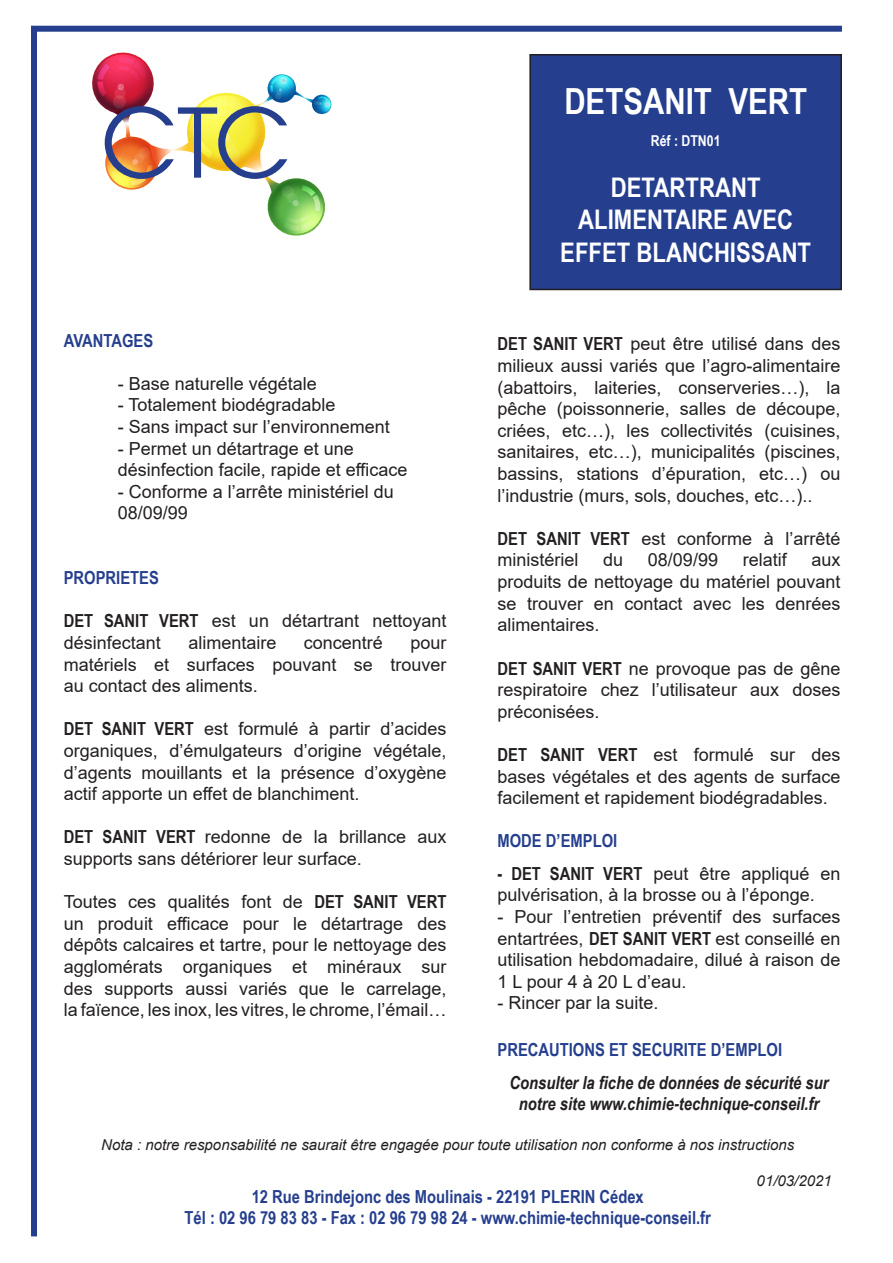
<style>
.page{position:relative;width:893px;height:1263px;background:#fff}
.page>*{position:absolute;margin:0;border:0;box-sizing:border-box;transform-origin:0 0}
.t1{font:700 36px "Arial Narrow";color:#fff}
.t2{font:700 27px "Arial Narrow";color:#fff}
.t3{font:18px/21.6px "Arial";color:#231f20}
.t4{font:700 18px "Arial Narrow";color:#253f8e}
.t5{font:italic 700 18px/21.6px "Arial Narrow";color:#231f20;text-align:center}
.t6{font:italic 15px "Arial";color:#231f20}
.t7{font:700 15px "Arial Narrow";color:#fff}
.s1{font-family:"Arial Narrow";font-weight:700}
</style>
<div class="page">
<div style="left:530px;top:55px;width:311px;height:234px;background:#253f8e"></div>
<div style="left:529px;top:54px;width:313px;height:236px;border:2px solid #231f20"></div>
<div style="left:31px;top:26px;width:811px;height:6px;background:#253f8e"></div>
<div style="left:31px;top:29px;width:6px;height:1207px;background:#253f8e"></div>
<img style="left:92px;top:52px;width:240px;height:184px">
<p class="t4" style="left:64px;top:327px;width:91px">AVANTAGES</p>
<p class="t3" style="left:118px;top:372px;width:201px">- Base naturelle végétale</p>
<p class="t3" style="left:118px;top:394px;width:219px">- Totalement biodégradable</p>
<p class="t3" style="left:118px;top:416px;width:274px">- Sans impact sur l’environnement</p>
<p class="t3" style="left:118px;top:437px;width:238px">- Permet un détartrage et une</p>
<p class="t3" style="left:118px;top:459px;width:291px">désinfection facile, rapide et efficace</p>
<p class="t3" style="left:118px;top:480px;width:278px">- Conforme a l’arrête ministériel du<br>08/09/99</p>
<p class="t4" style="left:64px;top:564px;width:97px">PROPRIETES</p>
<p class="t3" style="left:64px;top:610px;width:384px"><span class="s1">DET SANIT VERT</span> est un détartrant nettoyant</p>
<p class="t3" style="left:64px;top:632px;width:99px">désinfectant</p>
<p class="t3" style="left:188px;top:632px;width:90px">alimentaire</p>
<p class="t3" style="left:304px;top:632px;width:81px">concentré</p>
<p class="t3" style="left:410px;top:632px;width:38px">pour</p>
<p class="t3" style="left:64px;top:653px;width:384px">matériels et surfaces pouvant se trouver</p>
<p class="t3" style="left:64px;top:675px;width:196px">au contact des aliments.</p>
<p class="t3" style="left:64px;top:718px;width:384px;text-align:justify"><span class="s1">DET SANIT VERT</span> est formulé à partir d’acides organiques, d’émulgateurs d’origine végétale, d’agents mouillants et la présence d’oxygène actif apporte un effet de blanchiment.</p>
<p class="t3" style="left:64px;top:826px;width:384px"><span class="s1">DET SANIT VERT</span> redonne de la brillance aux</p>
<p class="t3" style="left:64px;top:848px;width:300px">supports sans détériorer leur surface.</p>
<p class="t3" style="left:64px;top:891px;width:384px">Toutes ces qualités font de <span class="s1">DET SANIT VERT</span></p>
<p class="t3" style="left:64px;top:912px;width:384px">un produit efficace pour le détartrage des</p>
<p class="t3" style="left:64px;top:934px;width:384px">dépôts calcaires et tartre, pour le nettoyage des</p>
<p class="t3" style="left:64px;top:956px;width:384px">agglomérats organiques et minéraux sur</p>
<p class="t3" style="left:64px;top:977px;width:384px">des supports aussi variés que le carrelage,</p>
<p class="t3" style="left:64px;top:999px;width:384px">la faïence, les inox, les vitres, le chrome, l’émail…</p>
<p class="t1" style="left:564px;top:74px;width:244px">DETSANIT VERT</p>
<p class="t7" style="left:651px;top:130px;width:71px">Réf : DTN01</p>
<p class="t2" style="left:611px;top:167px;width:151px">DETARTRANT</p>
<p class="t2" style="left:578px;top:199px;width:216px">ALIMENTAIRE AVEC</p>
<p class="t2" style="left:560px;top:232px;width:252px">EFFET BLANCHISSANT</p>
<p class="t3" style="left:497px;top:333px;width:344px;text-align:justify"><span class="s1">DET SANIT VERT</span> peut être utilisé dans des milieux aussi variés que l’agro-alimentaire (abattoirs, laiteries, conserveries…), la pêche (poissonnerie, salles de découpe, criées, etc…), les collectivités (cuisines, sanitaires, etc…), municipalités (piscines, bassins, stations d’épuration, etc…) ou</p>
<p class="t3" style="left:497px;top:484px;width:317px">l’industrie (murs, sols, douches, etc…)..</p>
<p class="t3" style="left:497px;top:528px;width:344px"><span class="s1">DET SANIT VERT</span> est conforme à l’arrêté</p>
<p class="t3" style="left:497px;top:549px;width:82px">ministériel</p>
<p class="t3" style="left:603px;top:549px;width:22px">du</p>
<p class="t3" style="left:648px;top:549px;width:72px">08/09/99</p>
<p class="t3" style="left:743px;top:549px;width:46px">relatif</p>
<p class="t3" style="left:811px;top:549px;width:31px">aux</p>
<p class="t3" style="left:497px;top:571px;width:344px">produits de nettoyage du matériel pouvant se trouver en contact avec les denrées</p>
<p class="t3" style="left:497px;top:614px;width:104px">alimentaires.</p>
<p class="t3" style="left:497px;top:657px;width:344px"><span class="s1">DET SANIT VERT</span> ne provoque pas de gêne respiratoire chez l’utilisateur aux doses</p>
<p class="t3" style="left:497px;top:700px;width:104px">préconisées.</p>
<p class="t3" style="left:497px;top:744px;width:344px"><span class="s1">DET SANIT VERT</span> est formulé sur des bases végétales et des agents de surface</p>
<p class="t3" style="left:497px;top:787px;width:332px">facilement et rapidement biodégradables.</p>
<p class="t4" style="left:497px;top:827px;width:121px">MODE D’EMPLOI</p>
<p class="t3" style="left:497px;top:862px;width:344px"><span class="s1">- DET SANIT VERT</span> peut être appliqué en</p>
<p class="t3" style="left:497px;top:884px;width:319px">pulvérisation, à la brosse ou à l’éponge.</p>
<p class="t3" style="left:497px;top:906px;width:344px">- Pour l’entretien préventif des surfaces</p>
<p class="t3" style="left:497px;top:927px;width:344px;text-align:justify">entartrées, <span class="s1">DET SANIT VERT</span> est conseillé en utilisation hebdomadaire, dilué à raison de 1 L pour 4 à 20 L d’eau.</p>
<p class="t3" style="left:497px;top:992px;width:163px">- Rincer par la suite.</p>
<p class="t4" style="left:497px;top:1036px;width:286px">PRECAUTIONS ET SECURITE D’EMPLOI</p>
<p class="t5" style="left:509px;top:1070px;width:321px">Consulter la fiche de données de sécurité sur notre site www.chimie-technique-conseil.fr</p>
<p class="t6" style="left:101px;top:1134px;width:694px">Nota : notre responsabilité ne saurait être engagée pour toute utilisation non conforme à nos instructions</p>
<p class="t6" style="left:757px;top:1170px;width:77px">01/03/2021</p>
<p class="t4" style="left:252px;top:1183px;width:394px">12 Rue Brindejonc des Moulinais - 22191 PLERIN Cédex</p>
<p class="t4" style="left:185px;top:1204px;width:528px">Tél : 02 96 79 83 83 - Fax : 02 96 79 98 24 - www.chimie-technique-conseil.fr</p>
</div>
